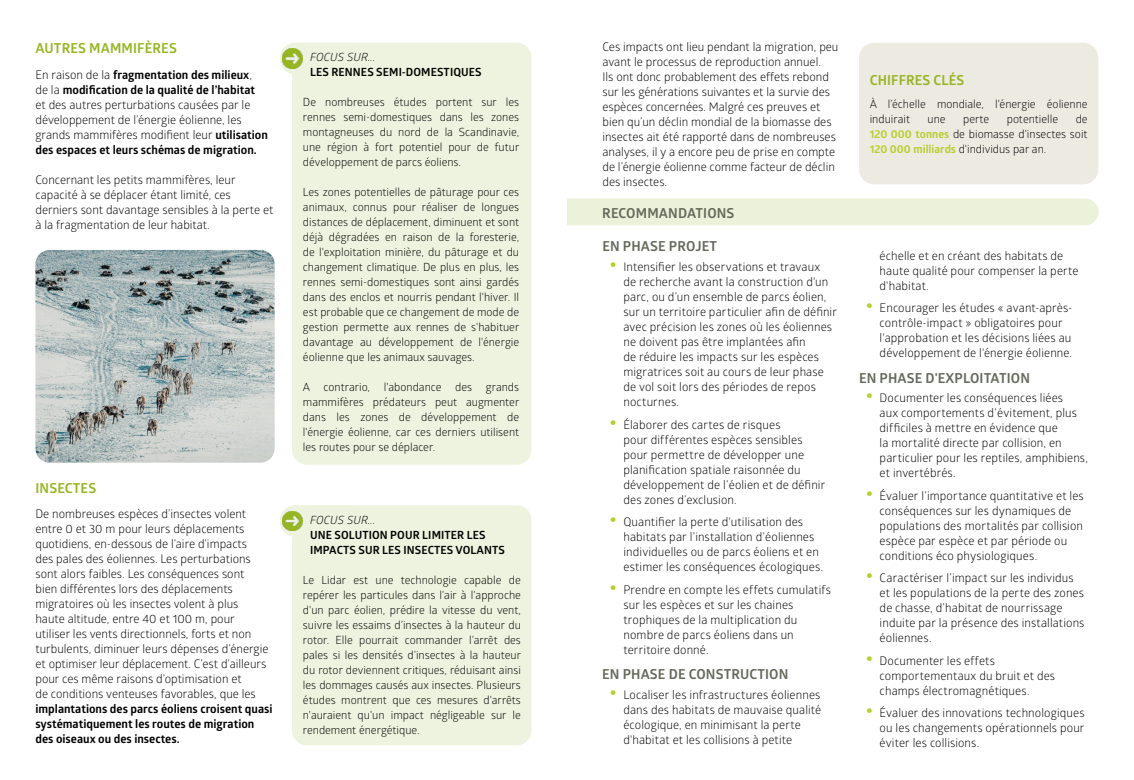
<style>
.page{position:relative;width:1134px;height:780px;background:#fff}
.page>*{position:absolute;margin:0;border:0;box-sizing:border-box;transform-origin:0 0}
.t1{font:700 13.75px "Glober";letter-spacing:.01em;color:#64695b}
.t2{font:700 13.75px "Glober";letter-spacing:.01em;color:#96b522}
.t3{font:11.88px/15px "Glober";letter-spacing:.005em;color:#000}
.t4{font:700 11.88px/15px "Glober";color:#000}
.t5{font:11.25px/15px "Glober";color:#000;text-align:justify}
.t6{font:700 11.25px/15px "Glober";letter-spacing:.01em;color:#000}
.t7{font:italic 11.25px "Glober";letter-spacing:.01em;color:#000}
.s1{font-weight:700}
.s2{font-weight:700;font-size:22.5px;color:#b7ce2b}
.s3{font-weight:700;color:#b7ce2b}
</style>
<div class="page">
<div style="left:292px;top:43px;width:239px;height:421px;background:#edf3de;border-radius:15px"></div>
<div style="left:280px;top:43px;width:85px;height:31px;background:#edf3de;border-radius:15px"></div>
<img style="left:283px;top:48px;width:19px;height:20px">
<img style="left:35px;top:250px;width:240px;height:212px">
<div style="left:859px;top:43px;width:239px;height:141px;background:#edeae1;border-radius:15px"></div>
<div style="left:292px;top:505px;width:239px;height:240px;background:#edf3de;border-radius:15px"></div>
<div style="left:280px;top:505px;width:85px;height:31px;background:#edf3de;border-radius:15px"></div>
<img style="left:283px;top:511px;width:19px;height:19px">
<div style="left:567px;top:198px;width:531px;height:27px;background:#ecf2da"></div>
<p class="t2" style="left:36px;top:38px;width:143px">AUTRES MAMMIFÈRES</p>
<p class="t3" style="left:35px;top:66px;width:234px">En raison de la <span class="s1">fragmentation des milieux</span>,<br>de la <span class="s1">modification de la qualité de l’habitat </span>et des autres perturbations causées par le développement de l’énergie éolienne, les grands mammifères modifient leur <span class="s1">utilisation des espaces et leurs schémas de migration.</span></p>
<p class="t3" style="left:35px;top:171px;width:239px">Concernant les petits mammifères, leur capacité à se déplacer étant limité, ces derniers sont davantage sensibles à la perte et à la fragmentation de leur habitat.</p>
<p class="t2" style="left:36px;top:478px;width:62px">INSECTES</p>
<p class="t3" style="left:35px;top:506px;width:235px">De nombreuses espèces d’insectes volent entre 0 et 30 m pour leurs déplacements quotidiens, en-dessous de l’aire d’impacts<br>des pales des éoliennes. Les perturbations sont alors faibles. Les conséquences sont bien différentes lors des déplacements migratoires où les insectes volent à plus haute altitude, entre 40 et 100 m, pour utiliser les vents directionnels, forts et non turbulents, diminuer leurs dépenses d’énergie et optimiser leur déplacement. C’est d’ailleurs pour ces même raisons d’optimisation et<br>de conditions venteuses favorables, que les</p>
<p class="t4" style="left:35px;top:701px;width:239px">implantations des parcs éoliens croisent quasi systématiquement les routes de migration des oiseaux ou des insectes.</p>
<p class="t7" style="left:310px;top:49px;width:67px">FOCUS SUR...</p>
<p class="t6" style="left:310px;top:64px;width:173px">LES RENNES SEMI-DOMESTIQUES</p>
<p class="t5" style="left:303px;top:94px;width:218px">De nombreuses études portent sur les rennes semi-domestiques dans les zones montagneuses du nord de la Scandinavie, une région à fort potentiel pour de futur développement de parcs éoliens.</p>
<p class="t5" style="left:303px;top:184px;width:218px">Les zones potentielles de pâturage pour ces animaux, connus pour réaliser de longues distances de déplacement, diminuent et sont déjà dégradées en raison de la foresterie, de l'exploitation minière, du pâturage et du changement climatique. De plus en plus, les rennes semi-domestiques sont ainsi gardés dans des enclos et nourris pendant l'hiver. Il est probable que ce changement de mode de gestion permette aux rennes de s'habituer davantage au développement de l'énergie éolienne que les animaux sauvages.</p>
<p class="t5" style="left:303px;top:379px;width:218px">A contrario, l'abondance des grands mammifères prédateurs peut augmenter dans les zones de développement de l'énergie éolienne, car ces derniers utilisent les routes pour se déplacer.</p>
<p class="t7" style="left:310px;top:512px;width:67px">FOCUS SUR...</p>
<p class="t6" style="left:310px;top:527px;width:196px">UNE SOLUTION POUR LIMITER LES<br>IMPACTS SUR LES INSECTES VOLANTS</p>
<p class="t5" style="left:303px;top:571px;width:220px">Le Lidar est une technologie capable de repérer les particules dans l'air à l'approche d'un parc éolien, prédire la vitesse du vent, suivre les essaims d’insectes à la hauteur du rotor. Elle pourrait commander l’arrêt des pales si les densités d’insectes à la hauteur du rotor deviennent critiques, réduisant ainsi les dommages causés aux insectes. Plusieurs études montrent que ces mesures d'arrêts n'auraient qu'un impact négligeable sur le rendement énergétique.</p>
<p class="t3" style="left:602px;top:39px;width:238px">Ces impacts ont lieu pendant la migration, peu avant le processus de reproduction annuel.<br>Ils ont donc probablement des effets rebond sur les générations suivantes et la survie des espèces concernées. Malgré ces preuves et bien qu’un déclin mondial de la biomasse des insectes ait été rapporté dans de nombreuses analyses, il y a encore peu de prise en compte de l’énergie éolienne comme facteur de déclin des insectes.</p>
<p class="t1" style="left:602px;top:203px;width:134px">RECOMMANDATIONS</p>
<p class="t1" style="left:602px;top:236px;width:116px">EN PHASE PROJET</p>
<p class="t3" style="left:623px;top:259px;width:215px;text-indent:-14px"><span class="s2">•</span> Intensifier les observations et travaux<br>de recherche avant la construction d'un parc, ou d’un ensemble de parcs éolien, sur un territoire particulier afin de définir avec précision les zones où les éoliennes ne doivent pas être implantées afin<br>de réduire les impacts sur les espèces migratrices soit au cours de leur phase de vol soit lors des périodes de repos nocturnes.</p>
<p class="t3" style="left:623px;top:416px;width:203px;text-indent:-14px"><span class="s2">•</span> Élaborer des cartes de risques<br>pour différentes espèces sensibles pour permettre de développer une planification spatiale raisonnée du développement de l’éolien et de définir des zones d’exclusion.</p>
<p class="t3" style="left:623px;top:514px;width:201px;text-indent:-14px"><span class="s2">•</span> Quantifier la perte d'utilisation des habitats par l’installation d’éoliennes individuelles ou de parcs éoliens et en estimer les conséquences écologiques.</p>
<p class="t3" style="left:623px;top:581px;width:209px;text-indent:-14px"><span class="s2">•</span> Prendre en compte les effets cumulatifs sur les espèces et sur les chaines trophiques de la multiplication du nombre de parcs éoliens dans un territoire donné.</p>
<p class="t3" style="left:623px;top:686px;width:199px;text-indent:-14px"><span class="s2">•</span> Localiser les infrastructures éoliennes dans des habitats de mauvaise qualité écologique, en minimisant la perte d'habitat et les collisions à petite</p>
<p class="t1" style="left:602px;top:664px;width:188px">EN PHASE DE CONSTRUCTION</p>
<p class="t2" style="left:870px;top:71px;width:96px">CHIFFRES CLÉS</p>
<p class="t5" style="left:870px;top:96px;width:219px">À l’échelle mondiale, l'énergie éolienne induirait</p>
<p class="t5" style="left:870px;top:111px;width:219px;text-indent:206px">de <span class="s3">120 000 tonnes</span> de biomasse d'insectes soit <span class="s3">120 000 milliards</span> d'individus par an.</p>
<p class="t5" style="left:927px;top:111px;width:20px">une</p>
<p class="t5" style="left:963px;top:111px;width:28px">perte</p>
<p class="t5" style="left:1007px;top:111px;width:53px">potentielle</p>
<p class="t3" style="left:880px;top:247px;width:200px">échelle et en créant des habitats de haute qualité pour compenser la perte d'habitat.</p>
<p class="t3" style="left:880px;top:300px;width:194px;text-indent:-14px"><span class="s2">•</span> Encourager les études « avant-après&shy;contrôle-impact » obligatoires pour l'approbation et les décisions liées au développement de l'énergie éolienne.</p>
<p class="t3" style="left:880px;top:390px;width:210px;text-indent:-14px"><span class="s2">•</span> Documenter les conséquences liées<br>aux comportements d’évitement, plus difficiles à mettre en évidence que<br>la mortalité directe par collision, en particulier pour les reptiles, amphibiens, et invertébrés.</p>
<p class="t3" style="left:880px;top:487px;width:206px;text-indent:-14px"><span class="s2">•</span> Évaluer l’importance quantitative et les conséquences sur les dynamiques de populations des mortalités par collision espèce par espèce et par période ou conditions éco physiologiques.</p>
<p class="t3" style="left:880px;top:570px;width:206px;text-indent:-14px"><span class="s2">•</span> Caractériser l’impact sur les individus et les populations de la perte des zones de chasse, d’habitat de nourrissage induite par la présence des installations éoliennes.</p>
<p class="t3" style="left:880px;top:652px;width:177px;text-indent:-14px"><span class="s2">•</span> Documenter les effets comportementaux du bruit et des champs électromagnétiques.</p>
<p class="t3" style="left:880px;top:705px;width:207px;text-align:justify;text-indent:-14px"><span class="s2">•</span> Évaluer des innovations technologiques ou les changements opérationnels pour éviter les collisions.</p>
<p class="t1" style="left:859px;top:368px;width:172px">EN PHASE D'EXPLOITATION</p>
</div>
